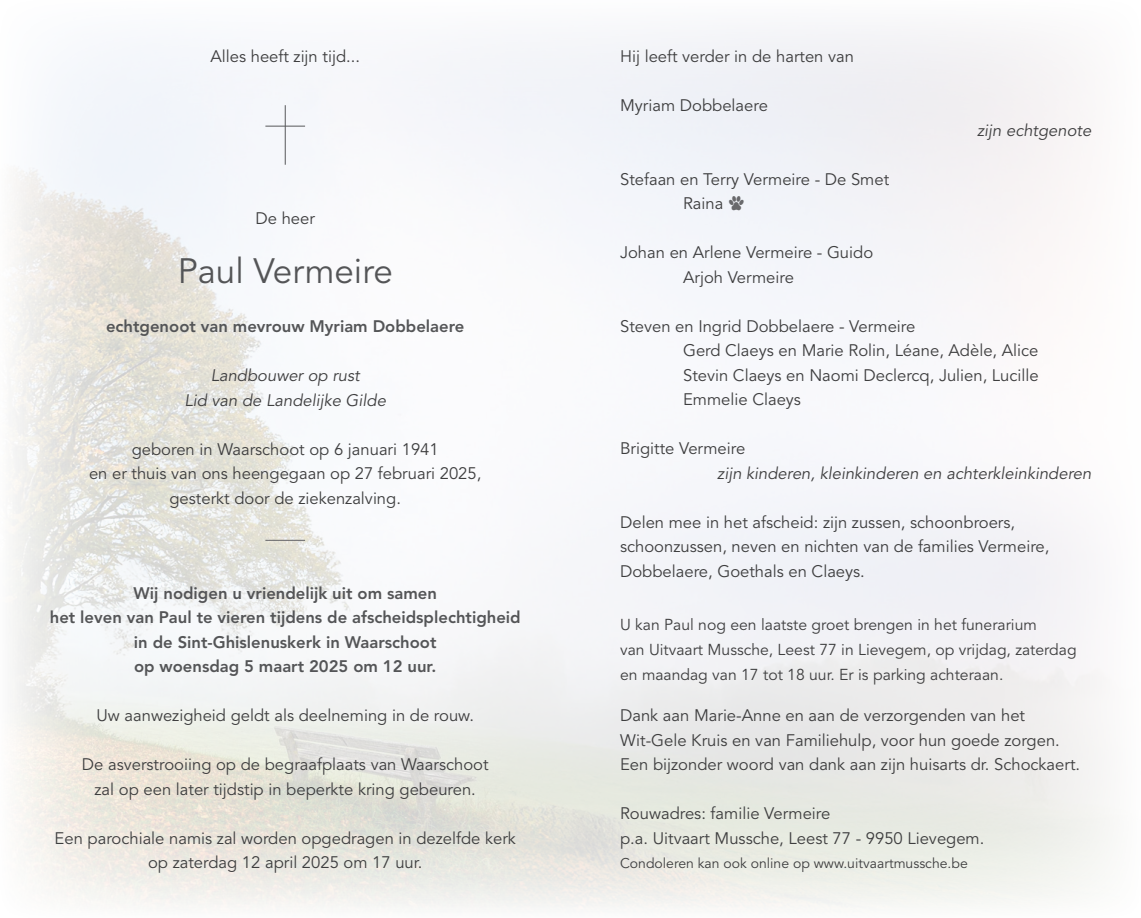
<style>
.page{position:relative;width:1141px;height:918px;background:#fff}
.page>*{position:absolute;margin:0;border:0;box-sizing:border-box;transform-origin:0 0}
.t1{font:35px "Avenir LT Std";color:#545557}
.t2{font:16.62px/24.5px "Avenir LT Std";color:#3e3e3f}
.t3{font:800 16.62px/24.5px "Avenir LT Std";color:#545557;text-align:center}
.t4{font:italic 16.62px/24.5px "Avenir LT Std";color:#3e3e3f;text-align:center}
.t5{font:15.75px/24.5px "Avenir LT Std";color:#3e3e3f}
.t6{font:14px "Avenir LT Std";color:#3e3e3f}
</style>
<div class="page">
<img style="left:13px;top:32px;width:1097px;height:875px">
<hr style="left:285px;top:105px;width:1px;height:60px;background:#57585a">
<hr style="left:265px;top:126px;width:40px;height:1px;background:#57585a">
<hr style="left:265px;top:540px;width:40px;height:1px;background:#636366">
<svg style="left:729px;top:196px;width:15px;height:15px"></svg>
<p class="t2" style="left:210px;top:45px;width:151px">Alles heeft zijn tijd...</p>
<p class="t2" style="left:256px;top:206px;width:61px">De heer</p>
<h1 class="t1" style="left:178px;top:251px;width:217px">Paul Vermeire</h1>
<p class="t3" style="left:106px;top:314px;width:360px">echtgenoot van mevrouw Myriam Dobbelaere</p>
<p class="t4" style="left:185px;top:363px;width:203px">Landbouwer op rust<br>Lid van de Landelijke Gilde</p>
<p class="t2" style="left:89px;top:437px;width:394px;text-align:center">geboren in Waarschoot op 6 januari 1941<br>en er thuis van ons heengegaan op 27 februari 2025, gesterkt door de ziekenzalving.</p>
<p class="t3" style="left:50px;top:581px;width:472px">Wij nodigen u vriendelijk uit om samen<br>het leven van Paul te vieren tijdens de afscheidsplechtigheid in de Sint-Ghislenuskerk in Waarschoot<br>op woensdag 5 maart 2025 om 12 uur.</p>
<p class="t2" style="left:96px;top:704px;width:379px">Uw aanwezigheid geldt als deelneming in de rouw.</p>
<p class="t2" style="left:82px;top:753px;width:408px;text-align:center">De asverstrooiing op de begraafplaats van Waarschoot zal op een later tijdstip in beperkte kring gebeuren.</p>
<p class="t2" style="left:55px;top:826px;width:463px;text-align:center">Een parochiale namis zal worden opgedragen in dezelfde kerk op zaterdag 12 april 2025 om 17 uur.</p>
<p class="t2" style="left:620px;top:45px;width:235px">Hij leeft verder in de harten van</p>
<p class="t2" style="left:620px;top:94px;width:149px">Myriam Dobbelaere</p>
<p class="t4" style="left:977px;top:118px;width:116px">zijn echtgenote</p>
<p class="t2" style="left:683px;top:167px;width:208px;text-indent:-63px">Stefaan en Terry Vermeire - De Smet<br>Raina</p>
<p class="t2" style="left:683px;top:241px;width:192px;text-indent:-63px">Johan en Arlene Vermeire - Guido<br>Arjoh Vermeire</p>
<p class="t2" style="left:683px;top:314px;width:357px;text-indent:-63px">Steven en Ingrid Dobbelaere - Vermeire<br>Gerd Claeys en Marie Rolin, Léane, Adèle, Alice Stevin Claeys en Naomi Declercq, Julien, Lucille Emmelie Claeys</p>
<p class="t2" style="left:620px;top:437px;width:127px">Brigitte Vermeire</p>
<p class="t4" style="left:717px;top:461px;width:376px">zijn kinderen, kleinkinderen en achterkleinkinderen</p>
<p class="t2" style="left:620px;top:510px;width:431px">Delen mee in het afscheid: zijn zussen, schoonbroers, schoonzussen, neven en nichten van de families Vermeire,<br>Dobbelaere, Goethals en Claeys.</p>
<p class="t5" style="left:620px;top:613px;width:458px">U kan Paul nog een laatste groet brengen in het funerarium<br>van Uitvaart Mussche, Leest 77 in Lievegem, op vrijdag, zaterdag en maandag van 17 tot 18 uur. Er is parking achteraan.</p>
<p class="t2" style="left:620px;top:704px;width:462px">Dank aan Marie-Anne en aan de verzorgenden van het<br>Wit-Gele Kruis en van Familiehulp, voor hun goede zorgen.<br>Een bijzonder woord van dank aan zijn huisarts dr. Schockaert.</p>
<p class="t2" style="left:620px;top:802px;width:366px">Rouwadres: familie Vermeire<br>p.a. Uitvaart Mussche, Leest 77 - 9950 Lievegem.</p>
<p class="t6" style="left:620px;top:855px;width:349px">Condoleren kan ook online op www.uitvaartmussche.be</p>
</div>
